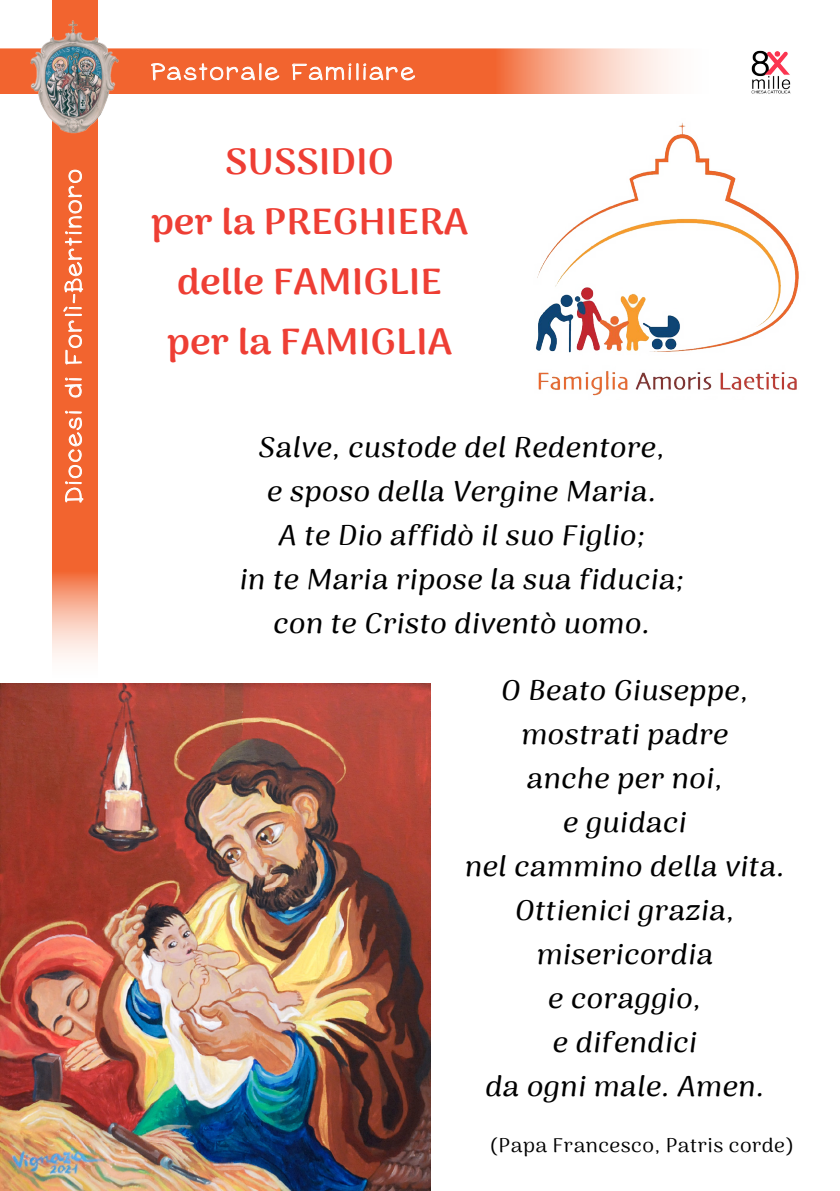
<style>
.page{position:relative;width:840px;height:1191px;background:#fff}
.page>*{position:absolute;margin:0;border:0;box-sizing:border-box;transform-origin:0 0}
.t1{font:800 36px "Arima Madurai";color:#ee3e34;scale:1.1 1}
.Normal__Web{font:500 28px/44px "Arima Madurai";color:#000;text-align:center;scale:1.06 1}
.Normal__Web-2{font:20px "Arima Madurai";letter-spacing:.02em;color:#000;scale:1.06 1}
.t2{font:18px "DJB Baby Bump";letter-spacing:.12em;color:#fff}
.t3{font:18px "DJB Baby Bump";letter-spacing:.14em;color:#fff}
</style>
<div class="page">
<svg style="left:0;top:49px;width:671px;height:45px;background:#f48962"></svg>
<svg style="left:52px;top:0;width:46px;height:684px;background:#f37e52"></svg>
<img style="left:28px;top:20px;width:92px;height:114px">
<svg style="left:64px;top:410px;width:20px;height:93px;background:#f48961"></svg>
<svg style="left:64px;top:377px;width:18px;height:21px"></svg>
<svg style="left:63px;top:169px;width:21px;height:201px;background:#f48358"></svg>
<svg style="left:150px;top:62px;width:129px;height:28px;background:#f47d51"></svg>
<svg style="left:291px;top:63px;width:124px;height:31px;background:#f37a4d"></svg>
<img style="left:751px;top:50px;width:40px;height:44px">
<img style="left:536px;top:122px;width:263px;height:274px">
<img style="left:0;top:684px;width:430px;height:507px">
<p class="t2" style="left:65px;top:502px;width:335px;rotate:-90deg">Diocesi di Forlì-Bertinoro</p>
<p class="t3" style="left:151px;top:63px;width:265px">Pastorale Familiare</p>
<p class="t1" style="left:225px;top:136px;width:155px">SUSSIDIO</p>
<p class="t1" style="left:151px;top:196px;width:290px">per la PREGHIERA</p>
<p class="t1" style="left:177px;top:256px;width:242px">delle FAMIGLIE</p>
<p class="t1" style="left:167px;top:316px;width:260px">per la FAMIGLIA</p>
<p class="Normal__Web" style="left:257px;top:426px;width:390px">Salve, custode del Redentore,</p>
<p class="Normal__Web" style="left:266px;top:470px;width:374px">e sposo della Vergine Maria.<br>A te Dio affidò il suo Figlio;</p>
<p class="Normal__Web" style="left:239px;top:558px;width:425px">in te Maria ripose la sua fiducia; con te Cristo diventò uomo.</p>
<p class="Normal__Web" style="left:500px;top:669px;width:240px">O Beato Giuseppe,</p>
<p class="Normal__Web" style="left:520px;top:713px;width:202px">mostrati padre</p>
<p class="Normal__Web" style="left:525px;top:757px;width:192px">anche per noi,</p>
<p class="Normal__Web" style="left:562px;top:801px;width:123px">e guidaci</p>
<p class="Normal__Web" style="left:464px;top:845px;width:308px">nel cammino della vita.</p>
<p class="Normal__Web" style="left:514px;top:889px;width:214px">Ottienici grazia,</p>
<p class="Normal__Web" style="left:535px;top:933px;width:173px">misericordia</p>
<p class="Normal__Web" style="left:547px;top:977px;width:151px;text-align:left">e coraggio, e difendici</p>
<p class="Normal__Web" style="left:484px;top:1065px;width:270px">da ogni male. Amen.</p>
<p class="Normal__Web-2" style="left:489px;top:1131px;width:289px">(Papa Francesco, Patris corde)</p>
</div>
